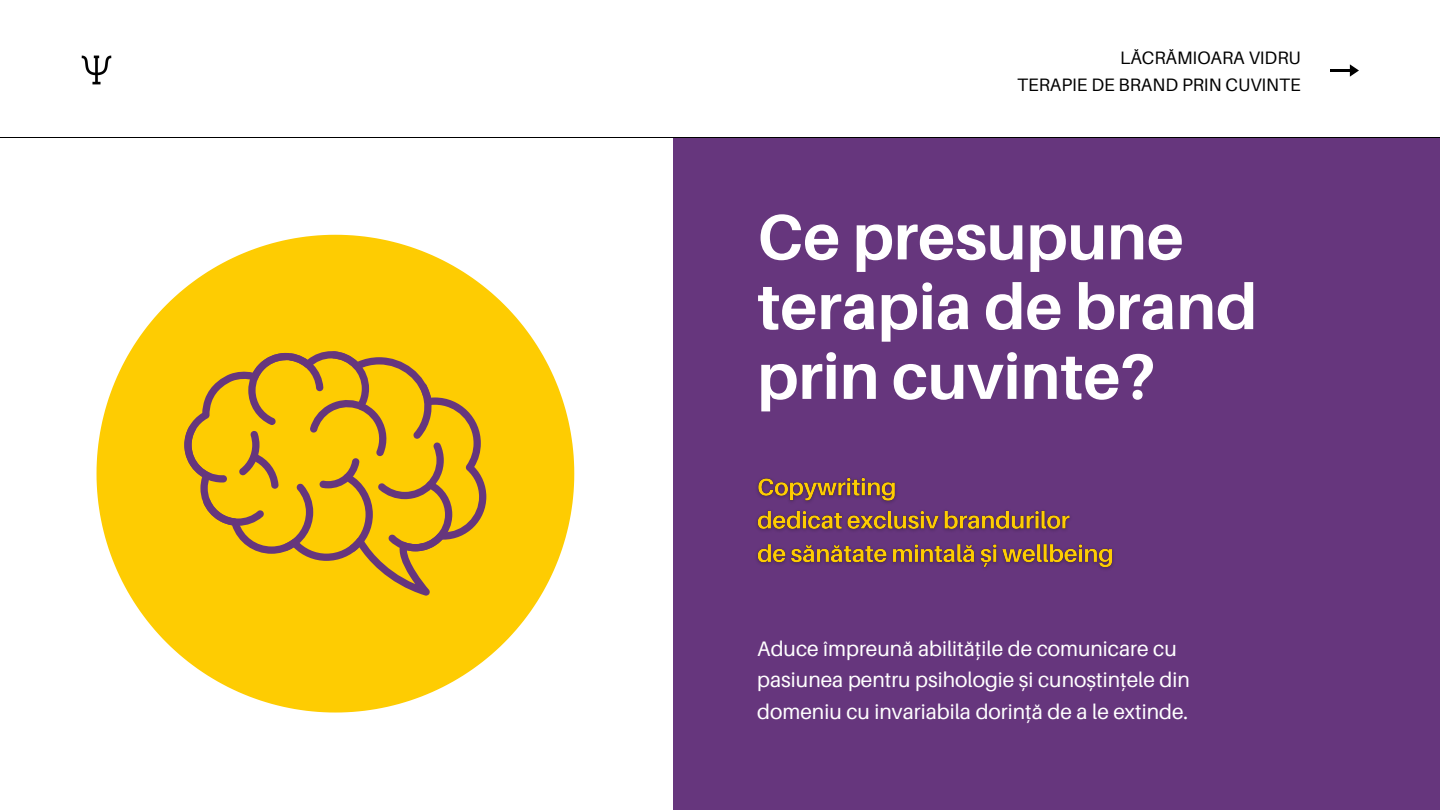
<style>
.page{position:relative;width:1440px;height:810px;background:#fff}
.page>*{position:absolute;margin:0;border:0;box-sizing:border-box;transform-origin:0 0}
.t1{font:700 64px/69.8px "Aileron";color:#fff}
.t2{font:21px/31.5px "Aileron";color:#fff}
.t3{font:18px "Aileron";color:#000}
</style>
<div class="page">
<div style="left:673px;top:137px;width:767px;height:673px;background:#66367d"></div>
<hr style="left:0;top:137px;width:1440px;height:1px;background:#000">
<svg style="left:1331px;top:64px;width:28px;height:13px"></svg>
<svg style="left:97px;top:235px;width:477px;height:478px;fill:#fecc02"></svg>
<img style="left:81px;top:55px;width:31px;height:30px">
<svg style="left:184px;top:351px;width:302px;height:245px;fill:#fecc02"></svg>
<svg style="left:184px;top:351px;width:268px;height:201px"></svg>
<img style="left:757px;top:477px;width:356px;height:92px">
<p class="t3" style="left:1120px;top:46px;width:182px">LĂCRĂMIOARA VIDRU</p>
<p class="t3" style="left:1017px;top:73px;width:285px">TERAPIE DE BRAND PRIN CUVINTE</p>
<p class="t1" style="left:757px;top:201px;width:502px">Ce presupune terapia de brand prin cuvinte?</p>
<p class="t2" style="left:757px;top:632px;width:434px">Aduce împreună abilitățile de comunicare cu pasiunea pentru psihologie și cunoștințele din domeniu cu invariabila dorință de a le extinde.</p>
</div>
